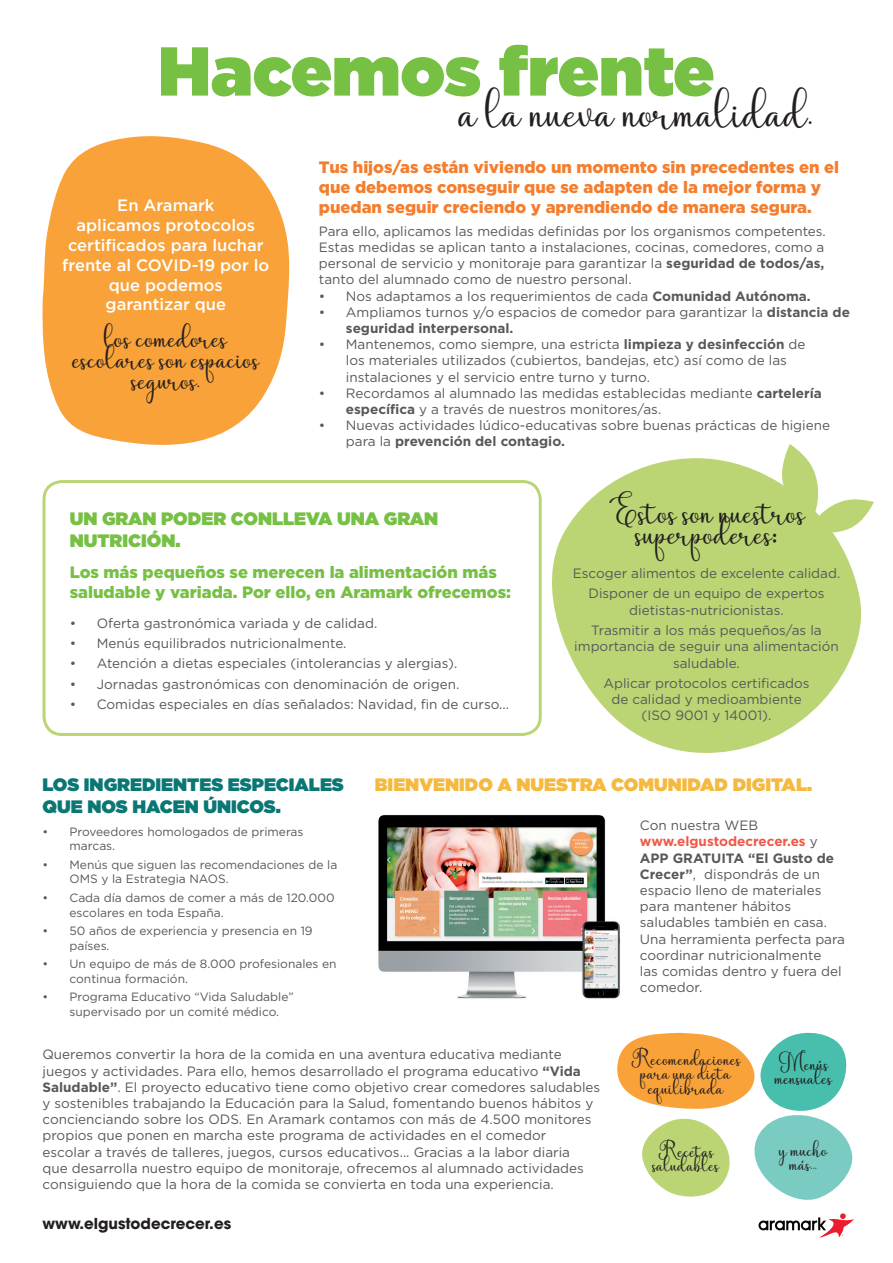
<style>
.page{position:relative;width:893px;height:1263px;background:#fff}
.page>*{position:absolute;margin:0;border:0;box-sizing:border-box;transform-origin:0 0}
.t1{font:900 69px "Gotham Greek";color:#76c043}
.t2{font:30px "mysweet";color:#231f20}
.t3{font:21px/21px "mysweet";color:#231f20;text-align:center}
.t4{font:900 18px/21.6px "Gotham Greek";color:#0b7774}
.t5{font:18px/21px "mysweet";color:#231f20;text-align:center}
.t6{font:900 18px/21.6px "Gotham Greek";color:#76c043}
.t7{font:900 18px "Gotham Greek";color:#f6b940}
.t8{font:900 16.5px/19.8px "Gotham Greek";color:#f47e2e}
.t9{font:500 16.5px/19.8px "Gotham Greek";color:#fff;text-align:center}
.t10{font:900 16.5px/19.8px "Gotham Greek";color:#76c043}
.t11{font:700 15px "ITC Avant Garde Pro";color:#231f20}
.t12{font:13.5px/16.2px "Gotham Greek";color:#57585a}
.t13{font:12px/14.4px "Gotham Greek";color:#57585a}
.t14{font:12px/14.4px "mysweet";color:#231f20;text-align:center}
.s1{font-weight:700}
.s2{font-weight:700;color:#ef5948}
</style>
<div class="page">
<svg style="left:42px;top:136px;width:248px;height:309px;background:#f9af56"></svg>
<svg style="left:533px;top:458px;width:328px;height:295px;fill:#bbd574"></svg>
<svg style="left:758px;top:1213px;width:96px;height:24px"></svg>
<div style="left:43px;top:480px;width:499px;height:256px;border:3px solid #bbd574;border-radius:18px"></div>
<svg style="left:781px;top:444px;width:93px;height:90px"></svg>
<img style="left:378px;top:815px;width:242px;height:184px">
<svg style="left:617px;top:1032px;width:236px;height:168px"></svg>
<h1 class="t1" style="left:158px;top:31px;width:558px">Hacemos frente</h1>
<h2 class="t2" style="left:459px;top:99px;width:355px">a la nueva normalidad.</h2>
<p class="t9" style="left:62px;top:195px;width:209px">En Aramark<br>aplicamos protocolos certificados para luchar frente al COVID-19 por lo que podemos<br>garantizar que</p>
<h3 class="t5" style="left:72px;top:331px;width:189px">los comedores escolares son espacios seguros.</h3>
<p class="t8" style="left:319px;top:157px;width:522px">Tus hijos/as están viviendo un momento sin precedentes en el que debemos conseguir que se adapten de la mejor forma y puedan seguir creciendo y aprendiendo de manera segura.</p>
<p class="t12" style="left:319px;top:223px;width:508px;text-align:justify">Para ello, aplicamos las medidas definidas por los organismos competentes.<br>Estas medidas se aplican tanto a instalaciones, cocinas, comedores, como a personal de servicio y monitoraje para garantizar la <span class="s1">seguridad de todos/as, </span>tanto del alumnado como de nuestro personal.</p>
<p class="t12" style="left:319px;top:288px;width:493px">• Nos adaptamos a los requerimientos de cada <span class="s1">Comunidad Autónoma.</span></p>
<p class="t12" style="left:346px;top:304px;width:505px;text-indent:-27px">• Ampliamos turnos y/o espacios de comedor para garantizar la <span class="s1">distancia de seguridad interpersonal.</span></p>
<p class="t12" style="left:346px;top:336px;width:461px;text-indent:-27px">• Mantenemos, como siempre, una estricta <span class="s1">limpieza y desinfección</span> de los materiales utilizados (cubiertos, bandejas, etc) así como de las instalaciones y el servicio entre turno y turno.</p>
<p class="t12" style="left:346px;top:385px;width:478px;text-indent:-27px">• Recordamos al alumnado las medidas establecidas mediante <span class="s1">cartelería específica</span> y a través de nuestros monitores/as.</p>
<p class="t12" style="left:346px;top:417px;width:486px;text-indent:-27px">• Nuevas actividades lúdico-educativas sobre buenas prácticas de higiene para la <span class="s1">prevención del contagio.</span></p>
<h3 class="t6" style="left:70px;top:508px;width:370px">UN GRAN PODER CONLLEVA UNA GRAN<br>NUTRICIÓN.</h3>
<p class="t10" style="left:70px;top:562px;width:443px">Los más pequeños se merecen la alimentación más saludable y variada. Por ello, en Aramark ofrecemos:</p>
<p class="t12" style="left:70px;top:614px;width:309px">• Oferta gastronómica variada y de calidad.</p>
<p class="t12" style="left:70px;top:635px;width:278px">• Menús equilibrados nutricionalmente.</p>
<p class="t12" style="left:70px;top:655px;width:389px">• Atención a dietas especiales (intolerancias y alergias).</p>
<p class="t12" style="left:70px;top:676px;width:391px">• Jornadas gastronómicas con denominación de origen.</p>
<p class="t12" style="left:70px;top:696px;width:441px">• Comidas especiales en días señalados: Navidad, fin de curso...</p>
<h3 class="t3" style="left:608px;top:505px;width:199px">Estos son nuestros superpoderes:</h3>
<p class="t12" style="left:573px;top:563px;width:269px;line-height:20.4px;text-align:center">Escoger alimentos de excelente calidad.<br>Disponer de un equipo de expertos</p>
<p class="t12" style="left:591px;top:599px;width:232px;line-height:20.4px;text-align:center">dietistas-nutricionistas.<br>Trasmitir a los más pequeños/as la</p>
<p class="t12" style="left:574px;top:638px;width:266px;text-align:center">importancia de seguir una alimentación saludable.</p>
<p class="t12" style="left:603px;top:675px;width:208px;text-align:center">Aplicar protocolos certificados de calidad y medioambiente (ISO 9001 y 14001).</p>
<h3 class="t4" style="left:43px;top:774px;width:303px">LOS INGREDIENTES ESPECIALES<br>QUE NOS HACEN ÚNICOS.</h3>
<p class="t13" style="left:70px;top:824px;width:235px;text-indent:-27px">• Proveedores homologados de primeras marcas.</p>
<p class="t13" style="left:70px;top:857px;width:269px;text-indent:-27px">• Menús que siguen las recomendaciones de la<br>OMS y la Estrategia NAOS.</p>
<p class="t13" style="left:70px;top:890px;width:267px;text-indent:-27px">• Cada día damos de comer a más de 120.000 escolares en toda España.</p>
<p class="t13" style="left:70px;top:923px;width:245px;text-indent:-27px">• 50 años de experiencia y presencia en 19 países.</p>
<p class="t13" style="left:70px;top:956px;width:269px;text-indent:-27px">• Un equipo de más de 8.000 profesionales en continua formación.</p>
<p class="t13" style="left:70px;top:990px;width:226px;text-indent:-27px">• Programa Educativo “Vida Saludable” supervisado por un comité médico.</p>
<h3 class="t7" style="left:375px;top:774px;width:439px">BIENVENIDO A NUESTRA COMUNIDAD DIGITAL.</h3>
<p class="t12" style="left:640px;top:817px;width:207px">Con nuestra WEB <span class="s2">www.elgustodecrecer.es</span> y<br><span class="s1">APP GRATUITA “El Gusto de<br>Crecer”</span>, dispondrás de un espacio lleno de materiales para mantener hábitos saludables también en casa.<br>Una herramienta perfecta para coordinar nutricionalmente<br>las comidas dentro y fuera del comedor.</p>
<p class="t12" style="left:43px;top:1046px;width:559px">Queremos convertir la hora de la comida en una aventura educativa mediante juegos y actividades. Para ello, hemos desarrollado el programa educativo <span class="s1">“Vida Saludable”</span>. El proyecto educativo tiene como objetivo crear comedores saludables y sostenibles trabajando la Educación para la Salud, fomentando buenos hábitos y concienciando sobre los ODS. En Aramark contamos con más de 4.500 monitores propios que ponen en marcha este programa de actividades en el comedor<br>escolar a través de talleres, juegos, cursos educativos... Gracias a la labor diaria<br>que desarrolla nuestro equipo de monitoraje, ofrecemos al alumnado actividades consiguiendo que la hora de la comida se convierta en toda una experiencia.</p>
<p class="t11" style="left:43px;top:1214px;width:190px">www.elgustodecrecer.es</p>
<p class="t14" style="left:631px;top:1053px;width:111px">Recomendaciones para una dieta equilibrada</p>
<p class="t14" style="left:775px;top:1059px;width:59px">Menús mensuales</p>
<p class="t14" style="left:652px;top:1145px;width:68px">Recetas saludables</p>
<p class="t14" style="left:779px;top:1144px;width:50px">y mucho más...</p>
</div>
